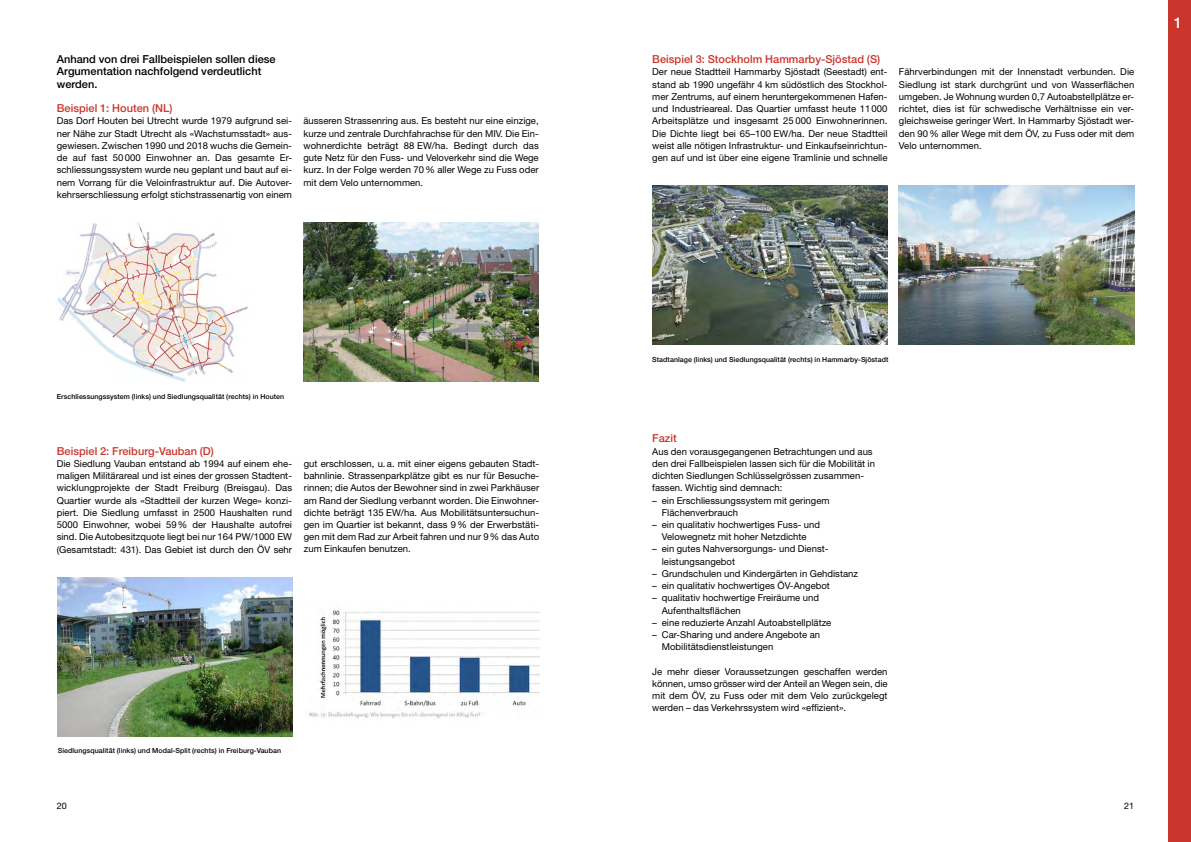
<style>
.page{position:relative;width:1191px;height:842px;background:#fff}
.page>*{position:absolute;margin:0;border:0;box-sizing:border-box;transform-origin:0 0}
.t1{font:500 15px "Helvetica Neue LT Std";color:#fff}
.t2{font:500 11px "Helvetica Neue LT Std";letter-spacing:.005em;color:#ca352c}
.t3{font:500 11px/12.2px "Helvetica Neue LT Std";letter-spacing:.005em;color:#000}
.t4{font:9.5px/12.2px "Helvetica Neue LT Std";letter-spacing:.005em;color:#000;text-align:justify}
.t5{font:9px "Helvetica Neue LT Std";color:#000}
.t6{font:500 7px "Helvetica Neue LT Std";letter-spacing:.01em;color:#000}
</style>
<div class="page">
<img style="left:57px;top:223px;width:191px;height:159px">
<img style="left:303px;top:223px;width:236px;height:158px">
<img style="left:57px;top:577px;width:235px;height:159px">
<img style="left:309px;top:610px;width:230px;height:108px">
<div style="left:1168px;top:0;width:23px;height:842px;background:#ca352c"></div>
<img style="left:898px;top:186px;width:236px;height:159px">
<img style="left:652px;top:186px;width:235px;height:159px">
<p class="t3" style="left:57px;top:53px;width:220px">Anhand von drei Fallbeispielen sollen diese<br>Argumentation nachfolgend verdeutlicht werden.</p>
<p class="t2" style="left:57px;top:102px;width:117px">Beispiel 1: Houten (NL)</p>
<p class="t4" style="left:57px;top:115px;width:237px">Das Dorf Houten bei Utrecht wurde 1979 aufgrund sei&shy;ner Nähe zur Stadt Utrecht als «Wachstumsstadt» aus&shy;gewiesen. Zwischen 1990 und 2018 wuchs die Gemein&shy;de auf fast 50000 Einwohner an. Das gesamte Er&shy;schliessungssystem wurde neu geplant und baut auf ei&shy;nem Vorrang für die Veloinfrastruktur auf. Die Autover&shy;kehrserschliessung erfolgt stichstrassenartig von einem</p>
<p class="t4" style="left:303px;top:115px;width:237px">äusseren Strassenring aus. Es besteht nur eine einzige, kurze und zentrale Durchfahrachse für den MIV. Die Ein&shy;wohnerdichte beträgt 88 EW/ha. Bedingt durch das gute Netz für den Fuss- und Veloverkehr sind die Wege kurz. In der Folge werden 70% aller Wege zu Fuss oder mit dem Velo unternommen.</p>
<p class="t2" style="left:652px;top:53px;width:229px">Beispiel 3: Stockholm Hammarby-Sjöstad (S)</p>
<p class="t4" style="left:652px;top:66px;width:237px">Der neue Stadtteil Hammarby Sjöstadt (Seestadt) ent&shy;stand ab 1990 ungefähr 4 km südöstlich des Stockhol&shy;mer Zentrums, auf einem heruntergekommenen Hafen&shy;und Industrieareal. Das Quartier umfasst heute 11000<br>Arbeitsplätze und insgesamt 25 000 Einwohnerinnen.<br>Die Dichte liegt bei 65–100 EW/ha. Der neue Stadtteil weist alle nötigen Infrastruktur- und Einkaufseinrichtun&shy;gen auf und ist über eine eigene Tramlinie und schnelle</p>
<p class="t4" style="left:899px;top:66px;width:237px">Fährverbindungen mit der Innenstadt verbunden. Die Siedlung ist stark durchgrünt und von Wasserflächen umgeben. Je Wohnung wurden 0,7 Autoabstellplätze er&shy;richtet, dies ist für schwedische Verhältnisse ein ver&shy;gleichsweise geringer Wert. In Hammarby Sjöstadt wer&shy;den 90% aller Wege mit dem ÖV, zu Fuss oder mit dem Velo unternommen.</p>
<h1 class="t1" style="left:1174px;top:13px;width:10px">1</h1>
<p class="t6" style="left:57px;top:392px;width:229px">Erschliessungssystem (links) und Siedlungsqualität (rechts) in Houten</p>
<p class="t2" style="left:57px;top:444px;width:159px">Beispiel 2: Freiburg-Vauban (D)</p>
<p class="t4" style="left:57px;top:457px;width:237px">Die Siedlung Vauban entstand ab 1994 auf einem ehe&shy;maligen Militärareal und ist eines der grossen Stadtent&shy;wicklungprojekte der Stadt Freiburg (Breisgau). Das Quartier wurde als «Stadtteil der kurzen Wege» konzi&shy;piert. Die Siedlung umfasst in 2500 Haushalten rund 5000 Einwohner, wobei 59% der Haushalte autofrei sind. Die Autobesitzquote liegt bei nur 164 PW/1000 EW (Gesamtstadt: 431). Das Gebiet ist durch den ÖV sehr</p>
<p class="t4" style="left:304px;top:457px;width:237px">gut erschlossen, u.a. mit einer eigens gebauten Stadt&shy;bahnlinie. Strassenparkplätze gibt es nur für Besuche&shy;rinnen; die Autos der Bewohner sind in zwei Parkhäuser am Rand der Siedlung verbannt worden. Die Einwohner&shy;dichte beträgt 135 EW/ha. Aus Mobilitätsuntersuchun&shy;gen im Quartier ist bekannt, dass 9% der Erwerbstäti&shy;gen mit dem Rad zur Arbeit fahren und nur 9% das Auto zum Einkaufen benutzen.</p>
<p class="t6" style="left:58px;top:746px;width:225px">Siedlungsqualität (links) und Modal-Split (rechts) in Freiburg-Vauban</p>
<p class="t6" style="left:652px;top:355px;width:237px">Stadtanlage (links) und Siedlungsqualität (rechts) in Hammarby-Sjöstadt</p>
<p class="t2" style="left:652px;top:432px;width:26px">Fazit</p>
<p class="t4" style="left:652px;top:445px;width:224px;text-align:left">Aus den vorausgegangenen Betrachtungen und aus den drei Fallbeispielen lassen sich für die Mobilität in dichten Siedlungen Schlüsselgrössen zusammen&shy;fassen. Wichtig sind demnach:</p>
<p class="t4" style="left:662px;top:494px;width:169px;text-indent:-10px">– ein Erschliessungssystem mit geringem<br>Flächenverbrauch</p>
<p class="t4" style="left:652px;top:518px;width:169px;text-align:center">– ein qualitativ hochwertiges Fuss- und<br>Velowegnetz mit hoher Netzdichte</p>
<p class="t4" style="left:662px;top:543px;width:168px;text-indent:-10px">– ein gutes Nahversorgungs- und Dienst&shy;leistungsangebot</p>
<p class="t4" style="left:652px;top:567px;width:207px">– Grundschulen und Kindergärten in Gehdistanz</p>
<p class="t4" style="left:652px;top:579px;width:179px">– ein qualitativ hochwertiges ÖV-Angebot</p>
<p class="t4" style="left:662px;top:592px;width:159px;text-indent:-10px">– qualitativ hochwertige Freiräume und<br>Aufenthaltsflächen</p>
<p class="t4" style="left:652px;top:616px;width:181px">– eine reduzierte Anzahl Autoabstellplätze</p>
<p class="t4" style="left:662px;top:628px;width:160px;text-indent:-10px">– Car-Sharing und andere Angebote an<br>Mobilitätsdienstleistungen</p>
<p class="t4" style="left:652px;top:665px;width:237px">Je mehr dieser Voraussetzungen geschaffen werden können, umso grösser wird der Anteil an Wegen sein, die mit dem ÖV, zu Fuss oder mit dem Velo zurückgelegt werden – das Verkehrssystem wird «effizient».</p>
<p class="t5" style="left:57px;top:801px;width:12px">20</p>
<p class="t5" style="left:1124px;top:801px;width:12px">21</p>
</div>
